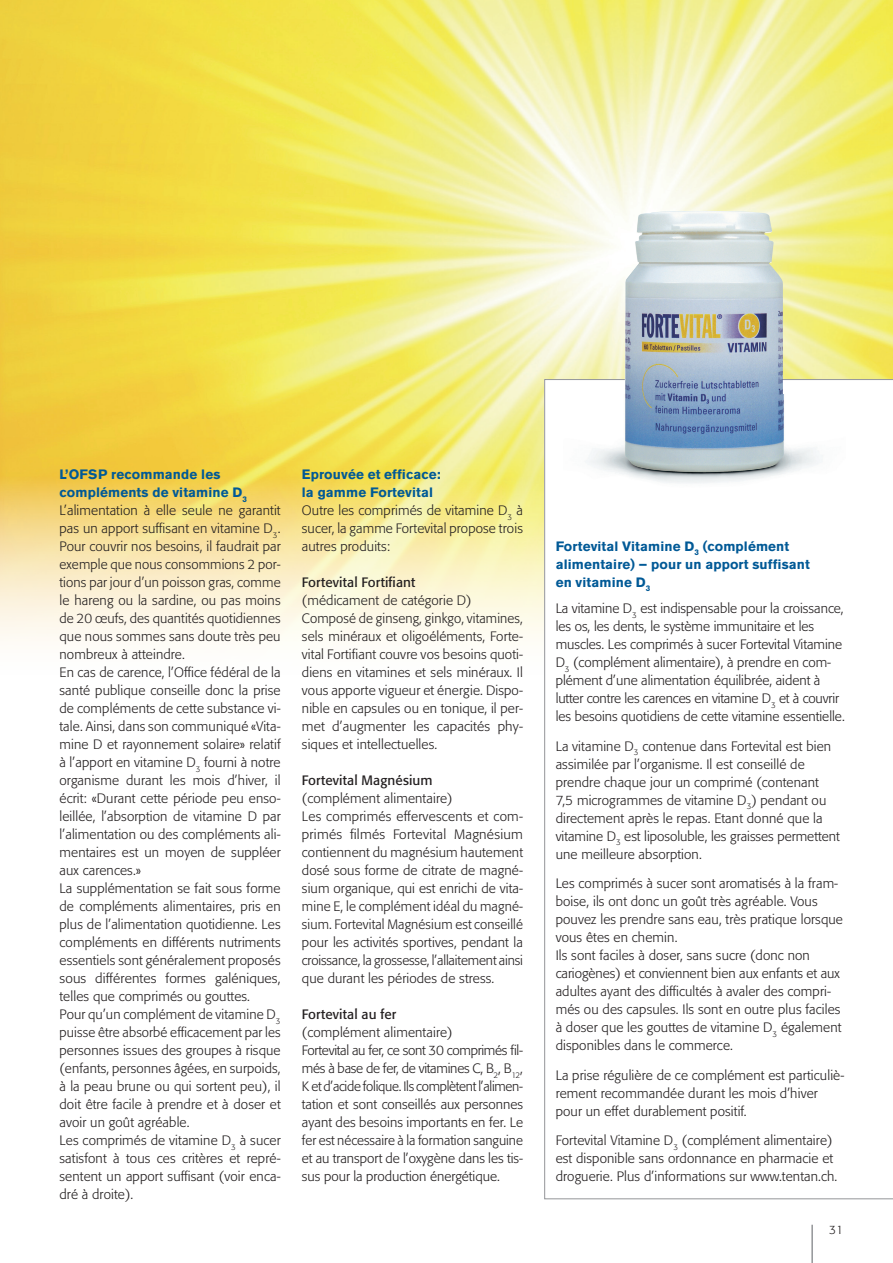
<style>
.page{position:relative;width:893px;height:1263px;background:#fff}
.page>*{position:absolute;margin:0;border:0;box-sizing:border-box;transform-origin:0 0}
.t1{font:300 13.5px/18px "Formata Pro";letter-spacing:.01em;color:#231f20}
.t2{font:700 13.5px/18px "Akzidenz Grotesk Pro";letter-spacing:.01em;color:#005996}
.t3{font:13.5px "Formata Pro";letter-spacing:.01em;color:#231f20}
.t4{font:300 12px "Formata Pro";color:#231f20}
</style>
<div class="page">
<hr style="left:811px;top:1225px;width:2px;height:38px;background:#939598">
<img style="left:0;top:0;width:893px;height:641px">
<svg style="left:544px;top:379px;width:349px;height:820px"></svg>
<img style="left:563px;top:394px;width:283px;height:115px">
<img style="left:625px;top:211px;width:158px;height:262px">
<p class="t2" style="left:60px;top:465px;width:189px">L’OFSP recommande les compléments de vitamine D<sub>3</sub></p>
<p class="t1" style="left:60px;top:501px;width:223px">L’alimentation à elle seule ne garantit pas un apport suffisant en vitamine D<sub>3</sub>.<br>Pour couvrir nos besoins, il faudrait par exemple que nous consommions 2 por&shy;tions par jour d’un poisson gras, comme le hareng ou la sardine, ou pas moins de 20 œufs, des quantités quotidiennes que nous sommes sans doute très peu nombreux à atteindre.<br>En cas de carence, l’Office fédéral de la santé publique conseille donc la prise de compléments de cette substance vi&shy;tale. Ainsi, dans son communiqué «Vita&shy;mine D et rayonnement solaire» relatif à l’apport en vitamine D<sub>3</sub> fourni à notre organisme durant les mois d’hiver, il écrit: «Durant cette période peu enso&shy;leillée, l’absorption de vitamine D par l’alimentation ou des compléments ali&shy;mentaires est un moyen de suppléer aux carences.»<br>La supplémentation se fait sous forme de compléments alimentaires, pris en plus de l’alimentation quotidienne. Les compléments en différents nutriments essentiels sont généralement proposés sous différentes formes galéniques, telles que comprimés ou gouttes.<br>Pour qu’un complément de vitamine D<sub>3 </sub>puisse être absorbé efficacement par les personnes issues des groupes à risque (enfants, personnes âgées, en surpoids, à la peau brune ou qui sortent peu), il doit être facile à prendre et à doser et avoir un goût agréable.<br>Les comprimés de vitamine D<sub>3</sub> à sucer satisfont à tous ces critères et repré&shy;sentent un apport suffisant (voir enca&shy;dré à droite).</p>
<p class="t2" style="left:302px;top:465px;width:140px">Eprouvée et efficace: la gamme Fortevital</p>
<p class="t1" style="left:302px;top:501px;width:223px;text-align:justify">Outre les comprimés de vitamine D<sub>3</sub> à sucer, la gamme Fortevital propose trois autres produits:</p>
<p class="t3" style="left:302px;top:574px;width:115px">Fortevital Fortifiant</p>
<p class="t1" style="left:302px;top:591px;width:223px">(médicament de catégorie D)<br>Composé de ginseng, ginkgo, vitamines, sels minéraux et oligoéléments, Forte&shy;vital Fortifiant couvre vos besoins quoti&shy;diens en vitamines et sels minéraux. Il vous apporte vigueur et énergie. Dispo&shy;nible en capsules ou en tonique, il per&shy;met d’augmenter les capacités phy&shy;siques et intellectuelles.</p>
<p class="t3" style="left:302px;top:772px;width:132px">Fortevital Magnésium</p>
<p class="t1" style="left:302px;top:789px;width:223px">(complément alimentaire)<br>Les comprimés effervescents et com&shy;primés filmés Fortevital Magnésium contiennent du magnésium hautement dosé sous forme de citrate de magné&shy;sium organique, qui est enrichi de vita&shy;mine E, le complément idéal du magné&shy;sium. Fortevital Magnésium est conseillé pour les activités sportives, pendant la croissance, la grossesse, l’allaitement ainsi que durant les périodes de stress.</p>
<p class="t3" style="left:302px;top:1006px;width:96px">Fortevital au fer</p>
<p class="t1" style="left:302px;top:1023px;width:223px">(complément alimentaire)<br>Fortevital au fer, ce sont 30 comprimés fil&shy;més à base de fer, de vitamines C, B<sub>2</sub>, B<sub>12</sub>, K et d’acide folique. Ils complètent l’alimen&shy;tation et sont conseillés aux personnes ayant des besoins importants en fer. Le fer est nécessaire à la formation sanguine et au transport de l’oxygène dans les tis&shy;sus pour la production énergétique.</p>
<p class="t2" style="left:556px;top:537px;width:256px">Fortevital Vitamine D<sub>3</sub> (complément alimentaire) – pour un apport suffisant en vitamine D<sub>3</sub></p>
<p class="t1" style="left:556px;top:600px;width:291px">La vitamine D<sub>3</sub> est indispensable pour la croissance, les os, les dents, le système immunitaire et les muscles. Les comprimés à sucer Fortevital Vitamine D<sub>3</sub> (complément alimentaire), à prendre en com&shy;plément d’une alimentation équilibrée, aident à lutter contre les carences en vitamine D<sub>3</sub> et à couvrir les besoins quotidiens de cette vitamine essentielle.</p>
<p class="t1" style="left:556px;top:737px;width:285px">La vitamine D<sub>3</sub> contenue dans Fortevital est bien assimilée par l’organisme. Il est conseillé de prendre chaque jour un comprimé (contenant 7,5 microgrammes de vitamine D<sub>3</sub>) pendant ou directement après le repas. Etant donné que la vitamine D<sub>3</sub> est liposoluble, les graisses permettent une meilleure absorption.</p>
<p class="t1" style="left:556px;top:875px;width:289px">Les comprimés à sucer sont aromatisés à la fram&shy;boise, ils ont donc un goût très agréable. Vous pouvez les prendre sans eau, très pratique lorsque vous êtes en chemin.<br>Ils sont faciles à doser, sans sucre (donc non cariogènes) et conviennent bien aux enfants et aux adultes ayant des difficultés à avaler des compri&shy;més ou des capsules. Ils sont en outre plus faciles à doser que les gouttes de vitamine D<sub>3</sub> également disponibles dans le commerce.</p>
<p class="t1" style="left:556px;top:1066px;width:290px">La prise régulière de ce complément est particuliè&shy;rement recommandée durant les mois d’hiver pour un effet durablement positif.</p>
<p class="t1" style="left:556px;top:1132px;width:283px">Fortevital Vitamine D<sub>3</sub> (complément alimentaire) est disponible sans ordonnance en pharmacie et droguerie. Plus d’informations sur www.tentan.ch.</p>
<p class="t4" style="left:829px;top:1222px;width:16px">31</p>
</div>
